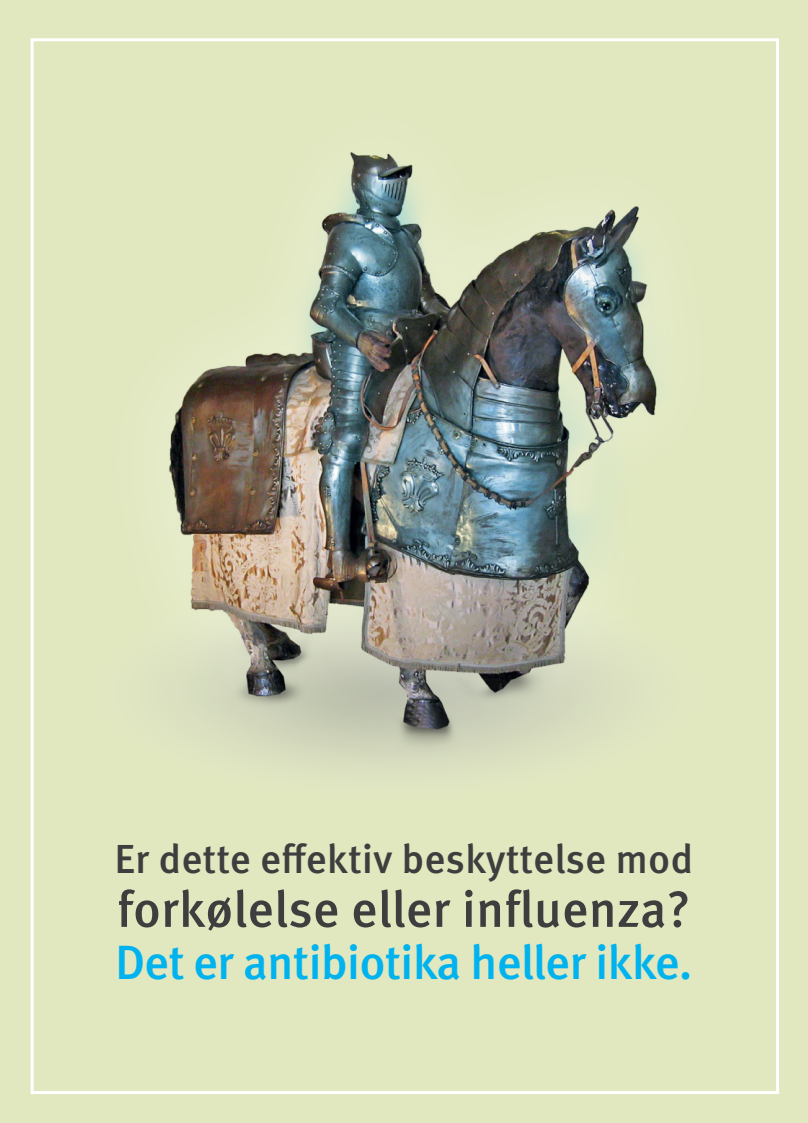
<style>
.page{position:relative;width:808px;height:1123px;background:#e1e8bf}
.page>*{position:absolute;margin:0;border:0;box-sizing:border-box;transform-origin:0 0}
.t1{font:500 51px "Meta Pro";color:#3e3e3f}
.t2{font:500 48px "Meta Pro";letter-spacing:-.02em;color:#00b3ef}
.t3{font:500 40.5px "Meta Pro";color:#3e3e3f}
</style>
<div class="page">
<img style="left:30px;top:38px;width:627px;height:875px">
<p class="t3" style="left:115px;top:833px;width:580px">Er dette effektiv beskyttelse mod</p>
<p class="t1" style="left:117px;top:876px;width:575px">forkølelse eller influenza?</p>
<p class="t2" style="left:115px;top:932px;width:579px">Det er antibiotika heller ikke.</p>
</div>
